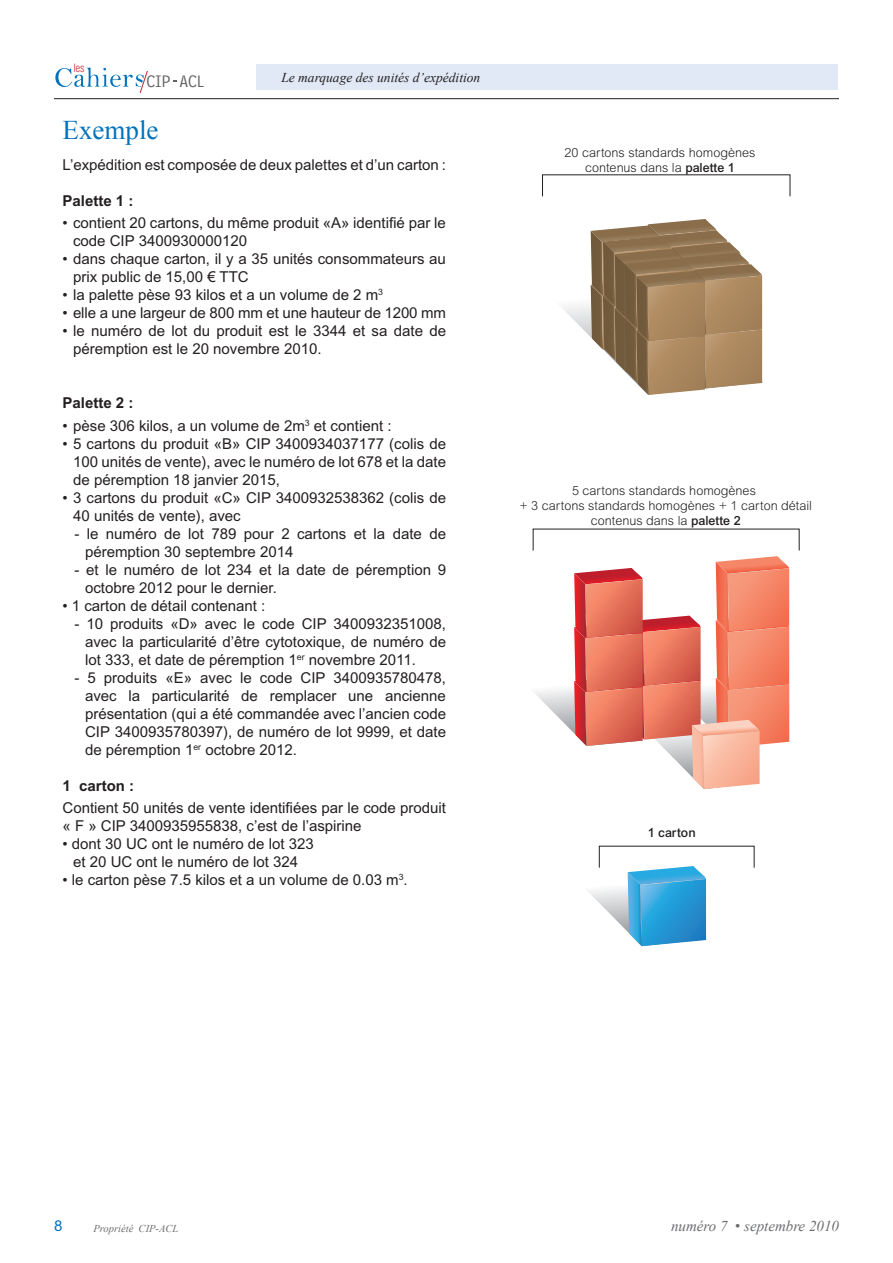
<style>
.page{position:relative;width:893px;height:1263px;background:#fff}
.page>*{position:absolute;margin:0;border:0;box-sizing:border-box;transform-origin:0 0}
.t1{font:27px "Times New Roman";color:#0072bc}
.t2{font:300 17.7px "Bell Design";letter-spacing:.02em;color:#636366}
.t3{font:15px/18px "Arial MT Std";color:#231f20}
.t4{font:700 15px "Arial MT Std";color:#231f20}
.t5{font:italic 15px "Times New Roman";color:#6c6d70}
.t6{font:15px "Arial MT Std";color:#0072bc}
.t7{font:italic 13.5px "Times New Roman";color:#231f20}
.t8{font:300 12.6px/15.1px "Arial MT Std";color:#231f20;text-align:center}
.t9{font:500 12.6px "Arial MT Std";color:#231f20}
.t10{font:300 condensed 11.25px "Helvetica";color:#c0262d}
.t11{font:italic 10.5px "Times New Roman";color:#6c6d70}
.s1{font-weight:500}
.s2{font-family:"Arial MT Std";font-style:normal}
</style>
<div class="page">
<hr style="left:54px;top:98px;width:785px;height:1px;background:#231f20">
<div style="left:257px;top:64px;width:581px;height:25px;background:#e1e9f6"></div>
<svg style="left:55px;top:68px;width:93px;height:25px"></svg>
<svg style="left:562px;top:219px;width:201px;height:176px"></svg>
<svg style="left:588px;top:866px;width:118px;height:80px"></svg>
<svg style="left:534px;top:556px;width:255px;height:233px"></svg>
<p class="t10" style="left:73px;top:61px;width:13px">les</p>
<p class="t2" style="left:147px;top:70px;width:25px">CIP</p>
<p class="t7" style="left:281px;top:68px;width:200px">Le marquage des unités d’expédition</p>
<h1 class="t1" style="left:63px;top:112px;width:97px">Exemple</h1>
<p class="t3" style="left:63px;top:156px;width:385px">L’expédition est composée de deux palettes et d’un carton :</p>
<p class="t4" style="left:63px;top:192px;width:72px">Palette 1 :</p>
<p class="t3" style="left:73px;top:214px;width:374px;text-indent:-11px">• contient 20 cartons, du même produit «A» identifié par le code CIP 3400930000120</p>
<p class="t3" style="left:73px;top:250px;width:374px;text-indent:-11px">• dans chaque carton, il y a 35 unités consommateurs au prix public de 15,00 € TTC</p>
<p class="t3" style="left:62px;top:286px;width:322px">• la palette pèse 93 kilos et a un volume de 2 m<sup>3</sup></p>
<p class="t3" style="left:62px;top:304px;width:385px">• elle a une largeur de 800 mm et une hauteur de 1200 mm</p>
<p class="t3" style="left:73px;top:322px;width:374px;text-indent:-11px">• le numéro de lot du produit est le 3344 et sa date de péremption est le 20 novembre 2010.</p>
<p class="t2" style="left:179px;top:71px;width:26px">ACL</p>
<p class="t4" style="left:63px;top:394px;width:72px">Palette 2 :</p>
<p class="t3" style="left:63px;top:416px;width:330px">• pèse 306 kilos, a un volume de 2m<sup>3</sup> et contient :</p>
<p class="t3" style="left:73px;top:434px;width:374px;text-align:justify;text-indent:-11px">• 5 cartons du produit «B» CIP 3400934037177 (colis de 100 unités de vente), avec le numéro de lot 678 et la date de péremption 18 janvier 2015,</p>
<p class="t3" style="left:73px;top:488px;width:374px;text-indent:-11px">• 3 cartons du produit «C» CIP 3400932538362 (colis de<br>40 unités de vente), avec</p>
<p class="t3" style="left:85px;top:524px;width:362px;text-indent:-11px">- le numéro de lot 789 pour 2 cartons et la date de péremption 30 septembre 2014</p>
<p class="t3" style="left:85px;top:560px;width:362px;text-indent:-11px">- et le numéro de lot 234 et la date de péremption 9 octobre 2012 pour le dernier.</p>
<p class="t3" style="left:63px;top:596px;width:204px">• 1 carton de détail contenant :</p>
<p class="t3" style="left:85px;top:614px;width:362px;text-align:justify;text-indent:-11px">- 10 produits «D» avec le code CIP 3400932351008, avec la particularité d’être cytotoxique, de numéro de lot 333, et date de péremption 1<sup>er</sup> novembre 2011.</p>
<p class="t3" style="left:85px;top:668px;width:362px;text-align:justify;text-indent:-11px">- 5 produits «E» avec le code CIP 3400935780478, avec la particularité de remplacer une ancienne présentation (qui a été commandée avec l’ancien code CIP 3400935780397), de numéro de lot 9999, et date de péremption 1<sup>er</sup> octobre 2012.</p>
<p class="t4" style="left:63px;top:777px;width:73px">1 carton :</p>
<p class="t3" style="left:63px;top:799px;width:385px">Contient 50 unités de vente identifiées par le code produit « F » CIP 3400935955838, c’est de l’aspirine</p>
<p class="t3" style="left:63px;top:835px;width:253px;text-align:center">• dont 30 UC ont le numéro de lot 323 et 20 UC ont le numéro de lot 324</p>
<p class="t3" style="left:63px;top:871px;width:347px">• le carton pèse 7.5 kilos et a un volume de 0.03 m<sup>3</sup>.</p>
<p class="t8" style="left:564px;top:145px;width:192px">20 cartons standards homogènes contenus dans la <span class="s1">palette 1</span></p>
<p class="t8" style="left:519px;top:483px;width:294px">5 cartons standards homogènes<br>+ 3 cartons standards homogènes + 1 carton détail contenus dans la <span class="s1">palette 2</span></p>
<p class="t9" style="left:648px;top:825px;width:49px">1 carton</p>
<p class="t6" style="left:54px;top:1217px;width:10px">8</p>
<p class="t11" style="left:94px;top:1221px;width:86px">Propriété CIP-ACL</p>
<p class="t5" style="left:671px;top:1216px;width:169px">numéro 7 <span class="s2">•</span> septembre 2010</p>
</div>
